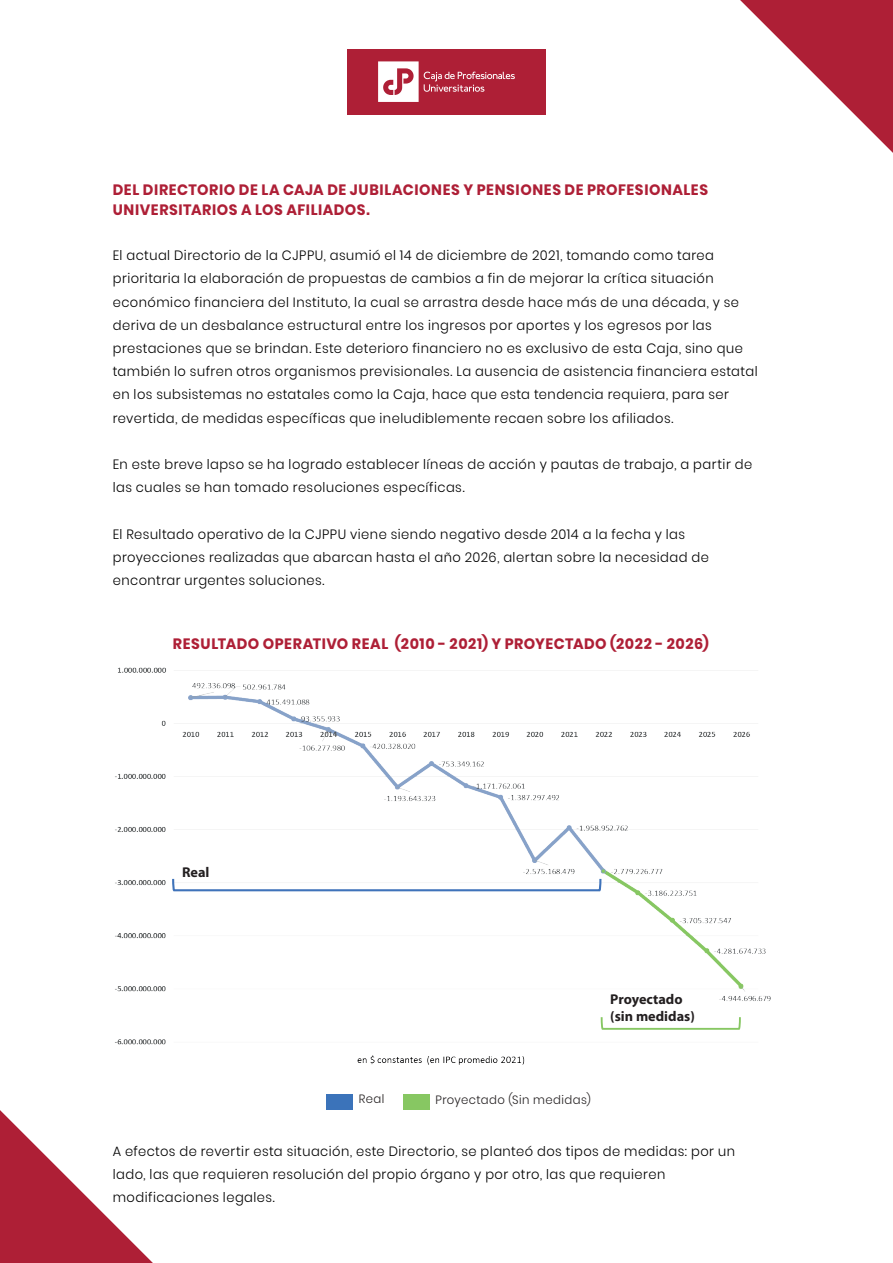
<style>
.page{position:relative;width:893px;height:1263px;background:#fff}
.page>*{position:absolute;margin:0;border:0;box-sizing:border-box;transform-origin:0 0}
.t1{font:700 15px/20.2px "Poppins";letter-spacing:.04em;color:#ae1f36}
.t2{font:700 14.25px/17.1px "Myriad Pro";color:#231f20}
.t3{font:300 13.5px/23.2px "Poppins";letter-spacing:.035em;color:#000001}
.t4{font:300 12px "Poppins";letter-spacing:.04em;color:#231f20}
</style>
<div class="page">
<div style="left:347px;top:49px;width:199px;height:66px;background:#ae1f36"></div>
<svg style="left:378px;top:61px;width:137px;height:41px"></svg>
<svg style="left:740px;top:0;width:153px;height:153px"></svg>
<svg style="left:0;top:1110px;width:153px;height:153px"></svg>
<div style="left:326px;top:1094px;width:26px;height:15px;background:#3b73ba"></div>
<div style="left:403px;top:1094px;width:26px;height:15px;background:#87c762"></div>
<img style="left:115px;top:667px;width:656px;height:398px">
<svg style="left:171px;top:877px;width:431px;height:15px"></svg>
<svg style="left:600px;top:1015px;width:142px;height:16px"></svg>
<p class="t1" style="left:113px;top:180px;width:597px">DEL DIRECTORIO DE LA CAJA DE JUBILACIONES Y PENSIONES DE PROFESIONALES<br>UNIVERSITARIOS A LOS AFILIADOS.</p>
<p class="t3" style="left:113px;top:244px;width:646px">El actual Directorio de la CJPPU, asumió el 14 de diciembre de 2021, tomando como tarea prioritaria la elaboración de propuestas de cambios a fin de mejorar la crítica situación económico financiera del Instituto, la cual se arrastra desde hace más de una década, y se deriva de un desbalance estructural entre los ingresos por aportes y los egresos por las prestaciones que se brindan. Este deterioro financiero no es exclusivo de esta Caja, sino que también lo sufren otros organismos previsionales. La ausencia de asistencia financiera estatal en los subsistemas no estatales como la Caja, hace que esta tendencia requiera, para ser revertida, de medidas específicas que ineludiblemente recaen sobre los afiliados.</p>
<p class="t3" style="left:113px;top:453px;width:641px">En este breve lapso se ha logrado establecer líneas de acción y pautas de trabajo, a partir de las cuales se han tomado resoluciones específicas.</p>
<p class="t3" style="left:113px;top:522px;width:598px">El Resultado operativo de la CJPPU viene siendo negativo desde 2014 a la fecha y las proyecciones realizadas que abarcan hasta el año 2026, alertan sobre la necesidad de encontrar urgentes soluciones.</p>
<p class="t1" style="left:173px;top:633px;width:537px">RESULTADO OPERATIVO REAL (2010 - 2021) Y PROYECTADO (2022 - 2026)</p>
<p class="t2" style="left:182px;top:863px;width:29px">Real</p>
<p class="t2" style="left:610px;top:990px;width:86px">Proyectado (sin medidas)</p>
<p class="t4" style="left:359px;top:1092px;width:27px">Real</p>
<p class="t4" style="left:436px;top:1093px;width:157px">Proyectado (Sin medidas)</p>
<p class="t3" style="left:113px;top:1140px;width:624px">A efectos de revertir esta situación, este Directorio, se planteó dos tipos de medidas: por un lado, las que requieren resolución del propio órgano y por otro, las que requieren modificaciones legales.</p>
</div>
